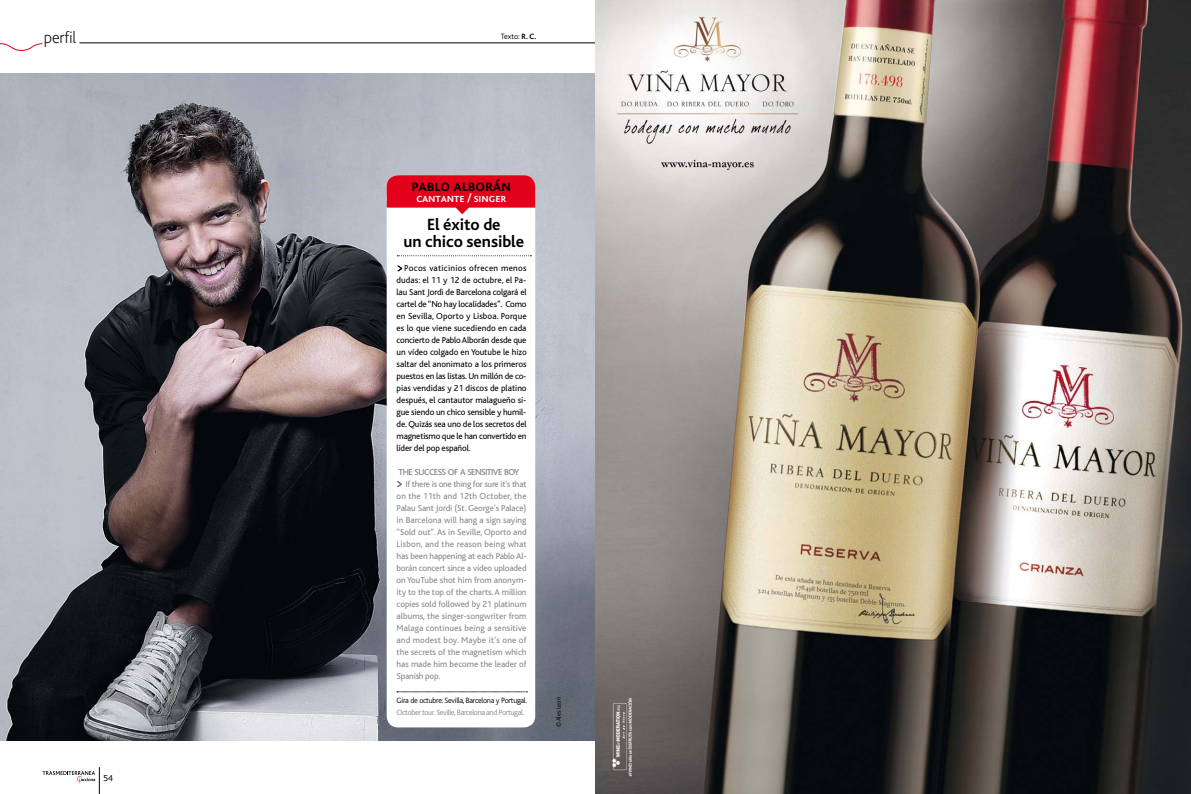
<style>
.page{position:relative;width:1191px;height:794px;background:#fff}
.page>*{position:absolute;margin:0;border:0;box-sizing:border-box;transform-origin:0 0}
.t1{font:700 17px/17px "Bliss";letter-spacing:-.005em;color:#000;text-align:center}
.t2{font:500 17px "Bliss Caps";letter-spacing:-.005em;color:#000}
.t3{font:200 17px "Bliss";color:#000}
.t4{font:500 12.5px "Bliss Caps";letter-spacing:-.005em;color:#fff}
.t5{font:500 9.1px "Bliss";letter-spacing:-.06em;color:#87888a}
.t6{font:9px/12px "Bliss";letter-spacing:-.005em;color:#87888a;text-align:justify}
.t7{font:9px/12px "Bliss";letter-spacing:-.025em;color:#000;text-align:justify}
.t8{font:300 8px "Bliss";letter-spacing:-.035em;color:#000}
.t9{font:300 8px "Bliss";letter-spacing:-.04em;color:#87888a}
.t10{font:8px "Verdana";color:#000}
.t11{font:300 6.5px "Bliss";letter-spacing:-.01em;color:#000}
.s1{font-weight:700}
</style>
<div class="page">
<svg style="left:43px;top:767px;width:57px;height:27px"></svg>
<img style="left:0;top:73px;width:595px;height:667px">
<hr style="left:79px;top:43px;width:516px;height:1px;background:#000">
<div style="left:387px;top:175px;width:148px;height:552px;background:#fff;border-radius:11px"></div>
<svg style="left:387px;top:175px;width:148px;height:39px"></svg>
<svg style="left:397px;top:691px;width:130px;height:1px"></svg>
<svg style="left:397px;top:266px;width:5px;height:5px"></svg>
<svg style="left:396px;top:481px;width:6px;height:6px"></svg>
<svg style="left:0;top:43px;width:43px;height:8px"></svg>
<svg style="left:397px;top:255px;width:134px;height:1px"></svg>
<img style="left:595px;top:0;width:596px;height:794px">
<h1 class="t3" style="left:44px;top:29px;width:34px">perfil</h1>
<p class="t10" style="left:103px;top:773px;width:11px">54</p>
<p class="t8" style="left:501px;top:32px;width:37px">Texto: <span class="s1">R. C.</span></p>
<h1 class="t2" style="left:411px;top:177px;width:101px">pablo alborán</h1>
<h2 class="t4" style="left:416px;top:191px;width:91px">cantante / singer</h2>
<h1 class="t1" style="left:403px;top:216px;width:122px">El éxito de<br>un chico sensible</h1>
<p class="t7" style="left:396px;top:262px;width:132px;text-indent:8px">Pocos vaticinios ofrecen menos dudas: el 11 y 12 de octubre, el Pa&shy;lau Sant Jordi de Barcelona colgará el cartel de “No hay localidades”. Como en Sevilla, Oporto y Lisboa. Porque es lo que viene sucediendo en cada concierto de Pablo Alborán desde que un vídeo colgado en Youtube le hizo saltar del anonimato a los primeros puestos en las listas. Un millón de co&shy;pias vendidas y 21 discos de platino después, el cantautor malagueño si&shy;gue siendo un chico sensible y humil&shy;de. Quizás sea uno de los secretos del magnetismo que le han convertido en líder del pop español.</p>
<p class="t5" style="left:398px;top:467px;width:122px">THE SUCCESS OF A SENSITIVE BOY</p>
<p class="t6" style="left:396px;top:478px;width:132px;text-indent:9px">If there is one thing for sure it’s that on the 11th and 12th October, the Palau Sant Jordi (St. George’s Palace) in Barcelona will hang a sign saying “Sold out”. As in Seville, Oporto and Lisbon, and the reason being what has been happening at each Pablo Al&shy;borán concert since a video uploaded on YouTube shot him from anonym&shy;ity to the top of the charts. A million copies sold followed by 21 platinum albums, the singer-songwriter from Malaga continues being a sensitive and modest boy. Maybe it’s one of the secrets of the magnetism which has made him become the leader of Spanish pop.</p>
<p class="t8" style="left:396px;top:696px;width:132px">Gira de octubre: Sevilla, Barcelona y Portugal.</p>
<p class="t9" style="left:396px;top:708px;width:129px">October tour. Seville, Barcelona and Portugal.</p>
<p class="t11" style="left:555px;top:727px;width:32px;rotate:-90deg">© Ales Leon</p>
</div>
